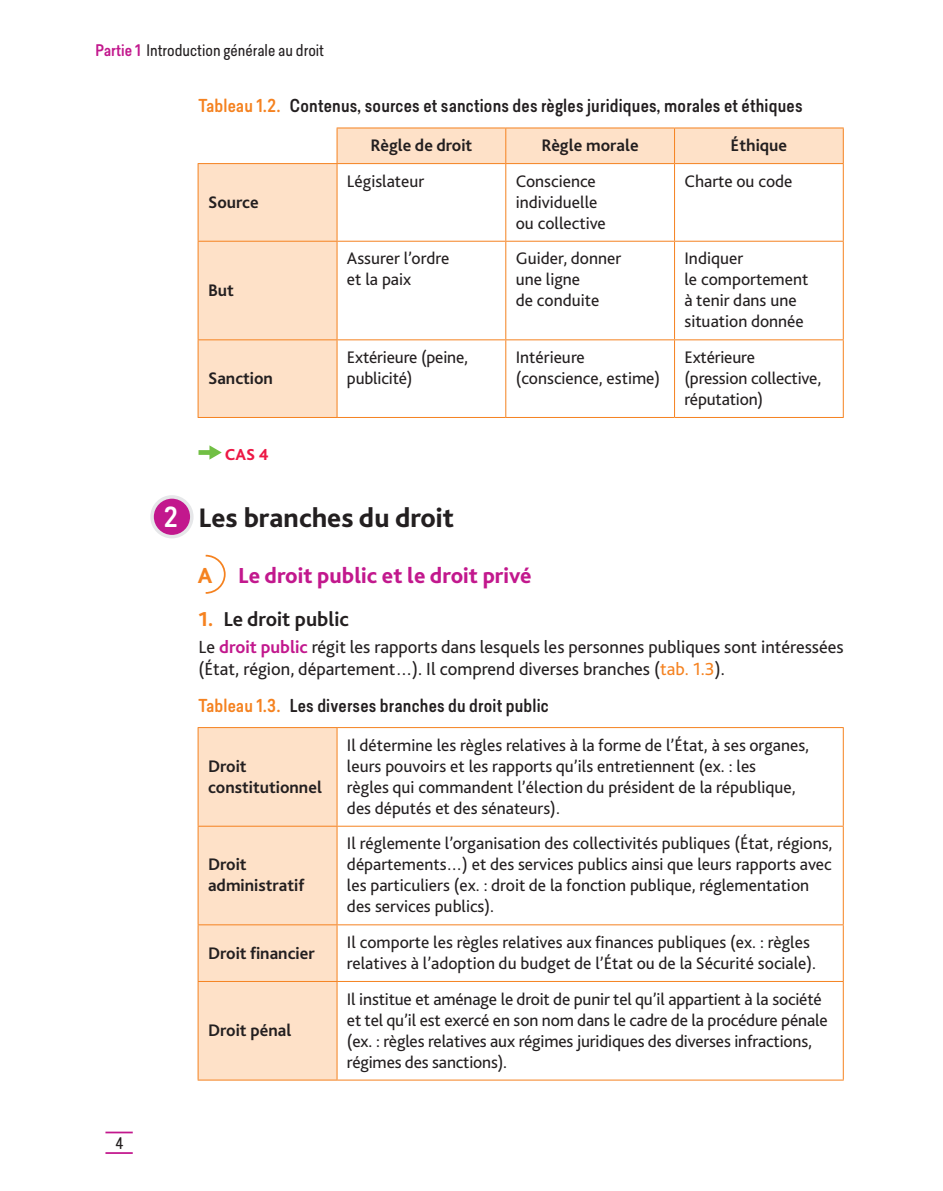
<style>
.page{position:relative;width:943px;height:1191px;background:#fff}
.page>*{position:absolute;margin:0;border:0;box-sizing:border-box;transform-origin:0 0}
.t1{font:800 28px "Bliss 2";color:#231f20}
.t2{font:500 27.12px "Predige Rounded";color:#fff}
.t3{font:800 22.75px "Bliss 2";color:#c2188d}
.t4{font:700 21px "Bliss 2";color:#231f20}
.t5{font:18.38px/21.9px "Bliss 2";color:#231f20}
.t6{font:17.5px/21px "Bliss 2";color:#231f20}
.t7{font:500 17.5px "Predige Rounded";letter-spacing:.01em;color:#231f20}
.t8{font:700 17.5px/21px "Bliss 2";color:#231f20}
.t9{font:800 16.62px "Bliss 2";color:#ed1845}
.t10{font:15.75px "Predige Rounded";color:#231f20}
.s1{font-weight:500;color:#c2188d}
.s2{color:#f58220}
.s3{font-weight:800;color:#f58220}
.s4{font-weight:700;color:#c2188d}
</style>
<div class="page">
<svg style="left:105px;top:1152px;width:28px;height:1px"></svg>
<hr style="left:105px;top:1131px;width:28px;height:2px;background:#c2188d">
<svg style="left:199px;top:129px;width:643px;height:288px"></svg>
<hr style="left:505px;top:128px;width:1px;height:35px;background:#f58220">
<hr style="left:674px;top:128px;width:1px;height:35px;background:#f58220">
<hr style="left:336px;top:164px;width:1px;height:77px;background:#f58220">
<hr style="left:505px;top:164px;width:1px;height:77px;background:#f58220">
<hr style="left:674px;top:164px;width:1px;height:77px;background:#f58220">
<hr style="left:198px;top:241px;width:139px;height:1px;background:#f58220">
<hr style="left:337px;top:241px;width:169px;height:1px;background:#f58220">
<hr style="left:336px;top:242px;width:1px;height:97px;background:#f58220">
<hr style="left:506px;top:241px;width:168px;height:1px;background:#f58220">
<hr style="left:505px;top:242px;width:1px;height:97px;background:#f58220">
<hr style="left:674px;top:241px;width:169px;height:1px;background:#f58220">
<hr style="left:674px;top:242px;width:1px;height:97px;background:#f58220">
<hr style="left:198px;top:339px;width:139px;height:1px;background:#f58220">
<hr style="left:337px;top:339px;width:169px;height:1px;background:#f58220">
<hr style="left:336px;top:340px;width:1px;height:77px;background:#f58220">
<hr style="left:506px;top:339px;width:168px;height:1px;background:#f58220">
<hr style="left:505px;top:340px;width:1px;height:77px;background:#f58220">
<hr style="left:674px;top:339px;width:169px;height:1px;background:#f58220">
<hr style="left:674px;top:340px;width:1px;height:77px;background:#f58220">
<hr style="left:842px;top:164px;width:1px;height:77px;background:#f58220">
<hr style="left:842px;top:242px;width:1px;height:97px;background:#f58220">
<hr style="left:842px;top:340px;width:1px;height:77px;background:#f58220">
<hr style="left:337px;top:417px;width:169px;height:1px;background:#f58220">
<hr style="left:506px;top:417px;width:168px;height:1px;background:#f58220">
<hr style="left:674px;top:417px;width:169px;height:1px;background:#f58220">
<hr style="left:336px;top:128px;width:170px;height:1px;background:#f58220">
<hr style="left:336px;top:128px;width:1px;height:35px;background:#f58220">
<hr style="left:506px;top:128px;width:168px;height:1px;background:#f58220">
<hr style="left:674px;top:128px;width:169px;height:1px;background:#f58220">
<hr style="left:198px;top:163px;width:139px;height:1px;background:#f58220">
<hr style="left:198px;top:164px;width:1px;height:77px;background:#f58220">
<hr style="left:337px;top:163px;width:169px;height:1px;background:#f58220">
<hr style="left:506px;top:163px;width:168px;height:1px;background:#f58220">
<hr style="left:674px;top:163px;width:169px;height:1px;background:#f58220">
<hr style="left:198px;top:242px;width:1px;height:97px;background:#f58220">
<hr style="left:198px;top:340px;width:1px;height:77px;background:#f58220">
<hr style="left:198px;top:417px;width:139px;height:1px;background:#f58220">
<hr style="left:842px;top:128px;width:1px;height:35px;background:#f58220">
<svg style="left:198px;top:445px;width:24px;height:14px"></svg>
<div style="left:199px;top:728px;width:137px;height:351px;background:#fee1c8"></div>
<hr style="left:336px;top:728px;width:1px;height:97px;background:#f58220">
<hr style="left:198px;top:825px;width:139px;height:1px;background:#f58220">
<hr style="left:337px;top:825px;width:506px;height:1px;background:#f58220">
<hr style="left:336px;top:826px;width:1px;height:98px;background:#f58220">
<hr style="left:198px;top:924px;width:139px;height:1px;background:#f58220">
<hr style="left:337px;top:924px;width:506px;height:1px;background:#f58220">
<hr style="left:336px;top:925px;width:1px;height:56px;background:#f58220">
<hr style="left:198px;top:981px;width:139px;height:1px;background:#f58220">
<hr style="left:337px;top:981px;width:506px;height:1px;background:#f58220">
<hr style="left:336px;top:982px;width:1px;height:97px;background:#f58220">
<hr style="left:198px;top:727px;width:139px;height:1px;background:#f58220">
<hr style="left:198px;top:728px;width:1px;height:97px;background:#f58220">
<hr style="left:337px;top:727px;width:506px;height:1px;background:#f58220">
<hr style="left:842px;top:728px;width:1px;height:97px;background:#f58220">
<hr style="left:198px;top:826px;width:1px;height:98px;background:#f58220">
<hr style="left:842px;top:826px;width:1px;height:98px;background:#f58220">
<hr style="left:198px;top:925px;width:1px;height:56px;background:#f58220">
<hr style="left:842px;top:925px;width:1px;height:56px;background:#f58220">
<hr style="left:198px;top:982px;width:1px;height:97px;background:#f58220">
<hr style="left:842px;top:982px;width:1px;height:97px;background:#f58220">
<hr style="left:198px;top:1079px;width:139px;height:1px;background:#f58220">
<hr style="left:337px;top:1079px;width:506px;height:1px;background:#f58220">
<div style="left:152px;top:497px;width:40px;height:39px;background:#c2188d;border-radius:50%"></div>
<div style="left:150px;top:495px;width:43px;height:43px;border:4px solid #e6e7e9;border-radius:50%"></div>
<svg style="left:205px;top:554px;width:21px;height:40px"></svg>
<p class="t10" style="left:95px;top:40px;width:230px"><span class="s1">Partie 1</span> Introduction générale au droit</p>
<p class="t7" style="left:198px;top:94px;width:605px"><span class="s2">Tableau 1.2.</span> Contenus, sources et sanctions des règles juridiques, morales et éthiques</p>
<p class="t8" style="left:370px;top:134px;width:103px">Règle de droit</p>
<p class="t8" style="left:541px;top:134px;width:99px">Règle morale</p>
<p class="t8" style="left:730px;top:134px;width:58px">Éthique</p>
<p class="t10" style="left:115px;top:1132px;width:10px">4</p>
<h2 class="t2" style="left:163px;top:498px;width:16px">2</h2>
<p class="t8" style="left:208px;top:191px;width:52px">Source</p>
<p class="t8" style="left:208px;top:279px;width:28px">But</p>
<p class="t8" style="left:208px;top:367px;width:66px">Sanction</p>
<p class="t9" style="left:225px;top:444px;width:45px">CAS 4</p>
<p class="t6" style="left:347px;top:170px;width:79px">Législateur</p>
<p class="t6" style="left:515px;top:170px;width:92px">Conscience individuelle ou collective</p>
<p class="t6" style="left:684px;top:170px;width:110px">Charte ou code</p>
<p class="t6" style="left:347px;top:248px;width:104px">Assurer l’ordre et la paix</p>
<p class="t6" style="left:515px;top:248px;width:107px">Guider, donner une ligne<br>de conduite</p>
<p class="t6" style="left:684px;top:248px;width:125px">Indiquer<br>le comportement à tenir dans une situation donnée</p>
<p class="t6" style="left:347px;top:346px;width:123px">Extérieure (peine, publicité)</p>
<p class="t6" style="left:515px;top:346px;width:146px">Intérieure (conscience, estime)</p>
<p class="t6" style="left:684px;top:346px;width:138px">Extérieure (pression collective, réputation)</p>
<h1 class="t1" style="left:198px;top:500px;width:257px">Les branches du droit</h1>
<h3 class="t3" style="left:198px;top:561px;width:335px"><span class="s2">A</span> Le droit public et le droit privé</h3>
<p class="t4" style="left:198px;top:606px;width:152px"><span class="s3">1.</span> Le droit public</p>
<p class="t5" style="left:198px;top:636px;width:646px">Le <span class="s4">droit public</span> régit les rapports dans lesquels les personnes publiques sont intéressées (État, région, département…). Il comprend diverses branches (<span class="s2">tab. 1.3</span>).</p>
<p class="t7" style="left:198px;top:693px;width:352px"><span class="s2">Tableau 1.3.</span> Les diverses branches du droit public</p>
<p class="t8" style="left:208px;top:755px;width:115px">Droit constitutionnel</p>
<p class="t8" style="left:208px;top:853px;width:98px">Droit administratif</p>
<p class="t6" style="left:347px;top:734px;width:463px">Il détermine les règles relatives à la forme de l’État, à ses organes, leurs pouvoirs et les rapports qu’ils entretiennent (ex. : les<br>règles qui commandent l’élection du président de la république, des députés et des sénateurs).</p>
<p class="t6" style="left:347px;top:832px;width:487px">Il réglemente l’organisation des collectivités publiques (État, régions, départements…) et des services publics ainsi que leurs rapports avec les particuliers (ex. : droit de la fonction publique, réglementation des services publics).</p>
<p class="t8" style="left:208px;top:941px;width:108px">Droit financier</p>
<p class="t6" style="left:347px;top:931px;width:470px">Il comporte les règles relatives aux finances publiques (ex. : règles relatives à l’adoption du budget de l’État ou de la Sécurité sociale).</p>
<p class="t8" style="left:208px;top:1019px;width:85px">Droit pénal</p>
<p class="t6" style="left:347px;top:988px;width:482px">Il institue et aménage le droit de punir tel qu’il appartient à la société et tel qu’il est exercé en son nom dans le cadre de la procédure pénale (ex. : règles relatives aux régimes juridiques des diverses infractions, régimes des sanctions).</p>
</div>
